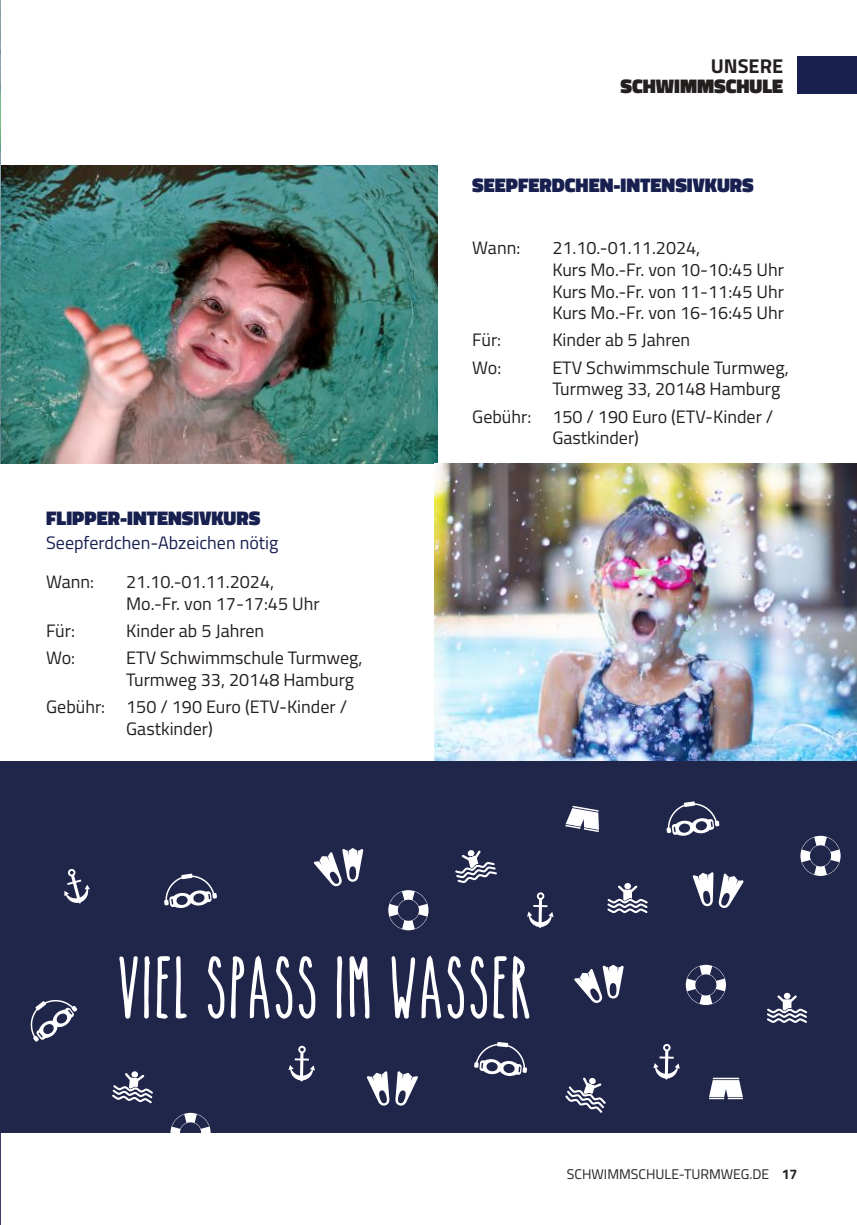
<style>
.page{position:relative;width:857px;height:1225px;background:#fff}
.page>*{position:absolute;margin:0;border:0;box-sizing:border-box;transform-origin:0 0}
.t1{font:60px "The Skinnybold";color:#fff}
.t2{font:900 20px "Titillium Web";color:#182050}
.t3{font:900 20px "Titillium Web";color:#241f1f}
.t4{font:700 20px "Titillium Web";color:#241f1f}
.t5{font:18px/21.6px "Titillium Web";color:#241f1f}
.t6{font:18px "Titillium Web";color:#182050}
.t7{font:14px "Titillium Web";color:#241f1f}
.s1{font-weight:700}
</style>
<div class="page">
<div style="left:797px;top:57px;width:59px;height:37px;background:#192050"></div>
<hr style="left:0;top:910px;width:1px;height:149px;background:#3d3f68">
<hr style="left:0;top:761px;width:1px;height:149px;background:#3d3f68">
<hr style="left:0;top:1059px;width:1px;height:166px;background:#3d3f68">
<img style="left:1px;top:166px;width:436px;height:297px">
<img style="left:0;top:0;width:1px;height:463px">
<img style="left:434px;top:463px;width:422px;height:229px">
<div style="left:1px;top:761px;width:855px;height:372px;background:#20254a"></div>
<svg style="left:64px;top:869px;width:26px;height:34px"></svg>
<svg style="left:164px;top:873px;width:53px;height:35px"></svg>
<svg style="left:30px;top:1000px;width:47px;height:41px"></svg>
<svg style="left:170px;top:1112px;width:40px;height:21px"></svg>
<svg style="left:112px;top:1071px;width:41px;height:32px"></svg>
<svg style="left:288px;top:692px;width:568px;height:421px"></svg>
<p class="t4" style="left:710px;top:50px;width:74px">UNSERE</p>
<p class="t3" style="left:620px;top:71px;width:164px">SCHWIMMSCHULE</p>
<p class="t2" style="left:472px;top:170px;width:283px">SEEPFERDCHEN-INTENSIVKURS</p>
<p class="t2" style="left:46px;top:504px;width:215px">FLIPPER-INTENSIVKURS</p>
<p class="t6" style="left:46px;top:530px;width:233px">Seepferdchen-Abzeichen nötig</p>
<p class="t5" style="left:46px;top:570px;width:49px">Wann:</p>
<p class="t5" style="left:126px;top:570px;width:195px">21.10.-01.11.2024,<br>Mo.-Fr. von 17-17:45 Uhr</p>
<p class="t5" style="left:46px;top:619px;width:30px">Für:</p>
<p class="t5" style="left:126px;top:619px;width:139px">Kinder ab 5 Jahren</p>
<p class="t5" style="left:46px;top:646px;width:30px">Wo:</p>
<p class="t5" style="left:126px;top:646px;width:238px">ETV Schwimmschule Turmweg,<br>Turmweg 33, 20148 Hamburg</p>
<p class="t5" style="left:126px;top:695px;width:222px;text-indent:-80px">Gebühr: 150 / 190 Euro (ETV-Kinder /<br>Gastkinder)</p>
<p class="t5" style="left:472px;top:236px;width:49px">Wann:</p>
<p class="t5" style="left:552px;top:236px;width:233px">21.10.-01.11.2024,<br>Kurs Mo.-Fr. von 10-10:45 Uhr<br>Kurs Mo.-Fr. von 11-11:45 Uhr<br>Kurs Mo.-Fr. von 16-16:45 Uhr</p>
<p class="t5" style="left:472px;top:328px;width:30px">Für:</p>
<p class="t5" style="left:552px;top:328px;width:139px">Kinder ab 5 Jahren</p>
<p class="t5" style="left:472px;top:356px;width:30px">Wo:</p>
<p class="t5" style="left:552px;top:356px;width:238px">ETV Schwimmschule Turmweg,<br>Turmweg 33, 20148 Hamburg</p>
<p class="t5" style="left:552px;top:404px;width:222px;text-indent:-80px">Gebühr: 150 / 190 Euro (ETV-Kinder /<br>Gastkinder)</p>
<h1 class="t1" style="left:120px;top:955px;width:417px">VIEL SPASS IM WASSER</h1>
<p class="t7" style="left:566px;top:1164px;width:232px">SCHWIMMSCHULE-TURMWEG.DE <span class="s1">17</span></p>
</div>
